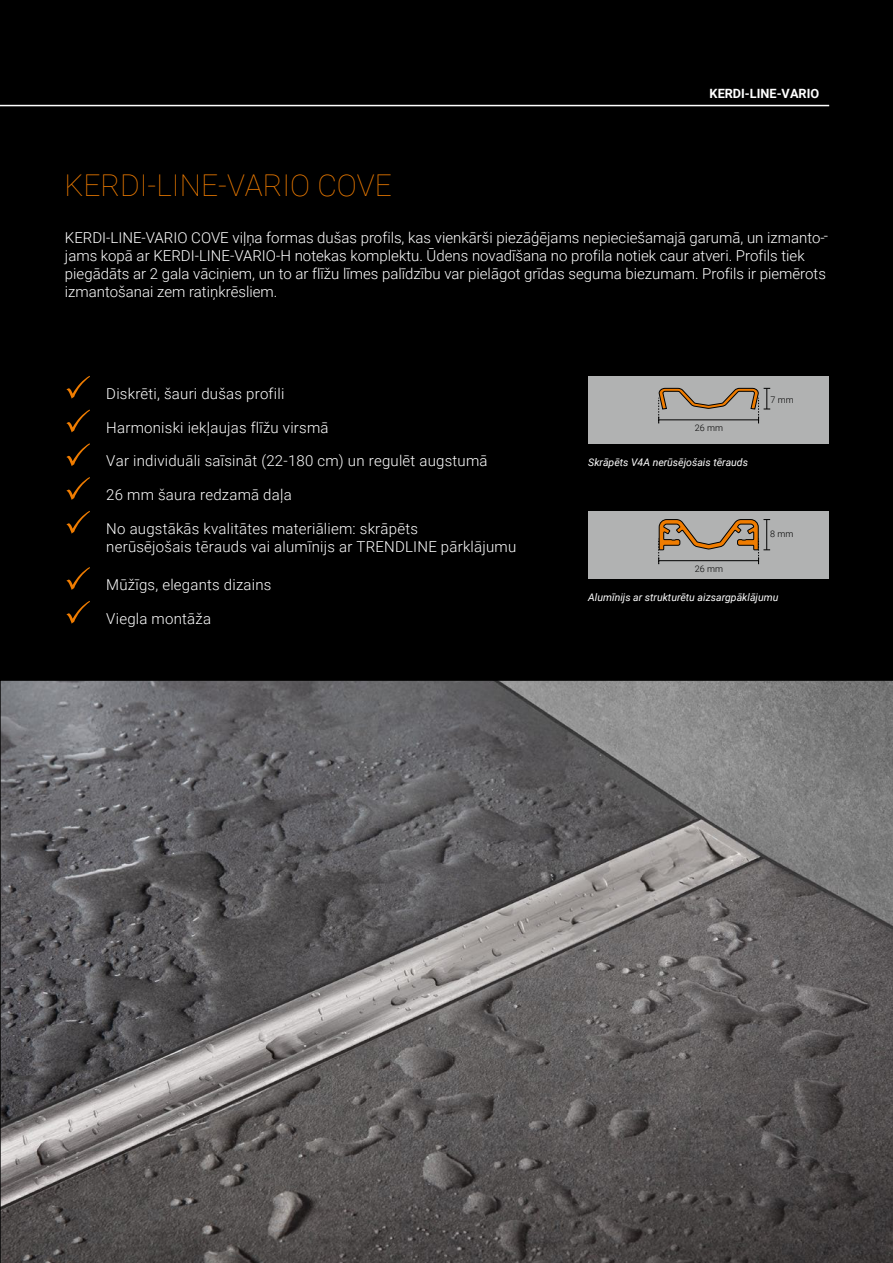
<style>
.page{position:relative;width:893px;height:1263px;background:#000}
.page>*{position:absolute;margin:0;border:0;box-sizing:border-box;transform-origin:0 0}
.t1{font:100 30px "Roboto";color:#ef7c00}
.t2{font:300 15px/18px "Roboto";color:#fff}
.t3{font:700 12.75px "Roboto";color:#fff}
.t4{font:italic 10.5px "Roboto";color:#fff}
.t5{font:300 9px "Roboto";color:#000}
</style>
<div class="page">
<hr style="left:0;top:105px;width:829px;height:1px;background:#fff">
<svg style="left:66px;top:376px;width:24px;height:23px"></svg>
<svg style="left:66px;top:409px;width:24px;height:23px"></svg>
<svg style="left:66px;top:443px;width:24px;height:23px"></svg>
<svg style="left:66px;top:477px;width:24px;height:23px"></svg>
<svg style="left:66px;top:511px;width:24px;height:23px"></svg>
<svg style="left:66px;top:567px;width:24px;height:23px"></svg>
<svg style="left:66px;top:601px;width:24px;height:23px"></svg>
<svg style="left:0;top:680px;width:893px;height:583px;background:#656364"></svg>
<div style="left:588px;top:511px;width:241px;height:68px;background:#b1b2b2"></div>
<svg style="left:658px;top:519px;width:112px;height:45px"></svg>
<hr style="left:659px;top:560px;width:99px;height:1px;background:#000">
<div style="left:588px;top:376px;width:241px;height:68px;background:#b1b2b2"></div>
<svg style="left:658px;top:388px;width:112px;height:35px"></svg>
<h1 class="t1" style="left:64px;top:165px;width:329px">KERDI-LINE-VARIO COVE</h1>
<p class="t3" style="left:710px;top:84px;width:111px">KERDI-LINE-VARIO</p>
<p class="t2" style="left:65px;top:228px;width:762px">KERDI-LINE-VARIO COVE viļņa formas dušas profils, kas vienkārši piezāģējams nepieciešamajā garumā, un izmanto&shy;jams kopā ar KERDI-LINE-VARIO-H notekas komplektu. Ūdens novadīšana no profila notiek caur atveri. Profils tiek piegādāts ar 2 gala vāciņiem, un to ar flīžu līmes palīdzību var pielāgot grīdas seguma biezumam. Profils ir piemērots izmantošanai zem ratiņkrēsliem.</p>
<p class="t2" style="left:824px;top:226px;width:6px">-</p>
<p class="t2" style="left:106px;top:384px;width:180px">Diskrēti, šauri dušas profili</p>
<p class="t2" style="left:106px;top:418px;width:224px">Harmoniski iekļaujas flīžu virsmā</p>
<p class="t2" style="left:106px;top:451px;width:383px">Var individuāli saīsināt (22-180 cm) un regulēt augstumā</p>
<p class="t2" style="left:106px;top:485px;width:187px">26 mm šaura redzamā daļa</p>
<p class="t2" style="left:106px;top:519px;width:411px">No augstākās kvalitātes materiāliem: skrāpēts<br>nerūsējošais tērauds vai alumīnijs ar TRENDLINE pārklājumu</p>
<p class="t2" style="left:106px;top:575px;width:167px">Mūžīgs, elegants dizains</p>
<p class="t2" style="left:106px;top:609px;width:106px">Viegla montāža</p>
<p class="t5" style="left:695px;top:421px;width:30px">26 mm</p>
<p class="t4" style="left:588px;top:455px;width:161px">Skrāpēts V4A nerūsējošais tērauds</p>
<p class="t5" style="left:771px;top:393px;width:25px">7 mm</p>
<p class="t5" style="left:695px;top:562px;width:30px">26 mm</p>
<p class="t5" style="left:770px;top:528px;width:25px">8 mm</p>
<p class="t4" style="left:588px;top:590px;width:192px">Alumīnijs ar strukturētu aizsargpāklājumu</p>
</div>
